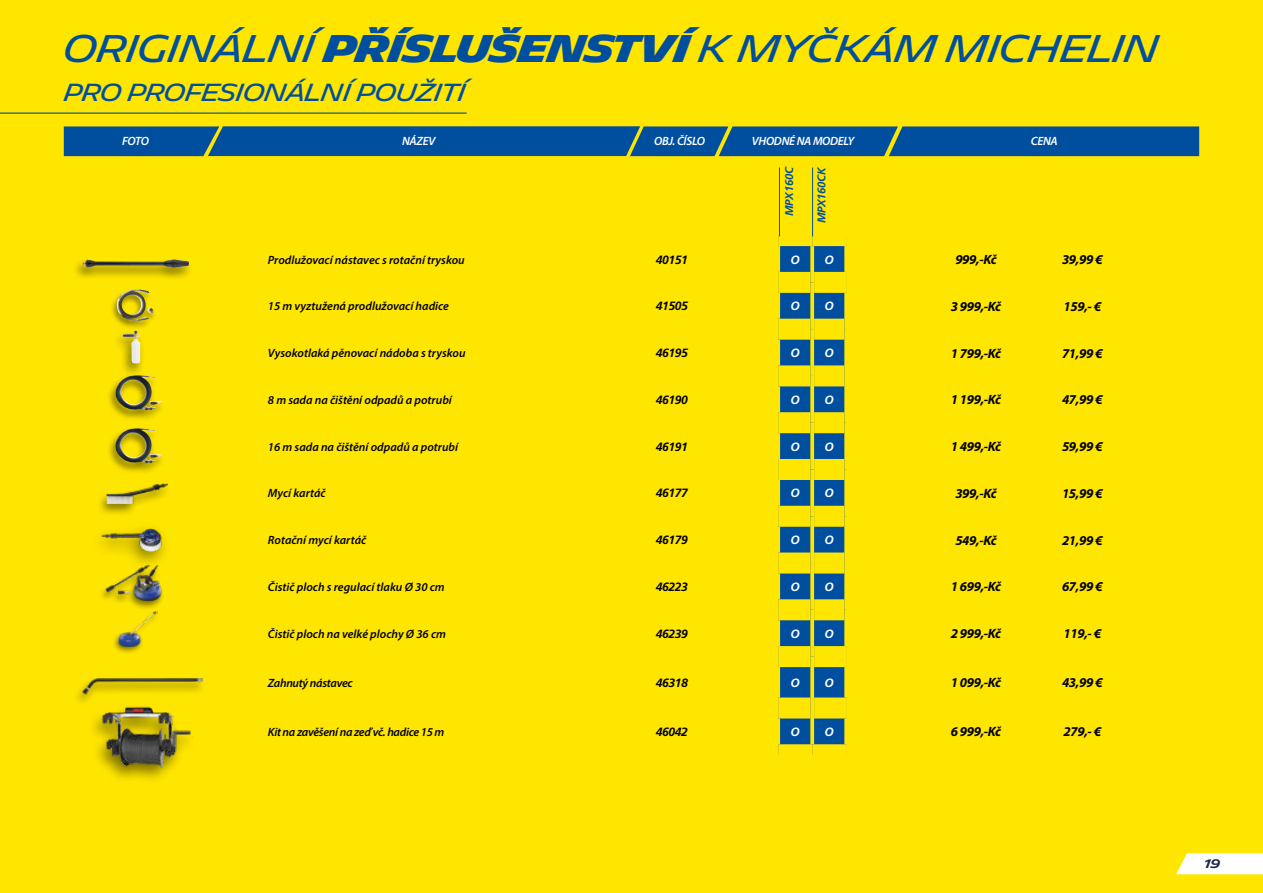
<style>
.page{position:relative;width:1263px;height:893px;background:#ffe600}
.page>*{position:absolute;margin:0;border:0;box-sizing:border-box;transform-origin:0 0}
.t1{font:37.5px "Michelin";letter-spacing:-.05em;color:#004f9f}
.t2{font:24px "Michelin";letter-spacing:-.05em;color:#004f9f}
.t3{font:italic 700 13.5px "Myriad Pro";letter-spacing:-.025em;color:#000}
.t4{font:italic 600 12px "Myriad Pro";color:#000}
.t5{font:italic 700 12px "Frutiger LT Std";letter-spacing:-.025em;color:#000}
.t6{font:italic 600 12px "Myriad Pro";letter-spacing:-.025em;color:#000}
.t7{font:italic 600 12px "Myriad Pro";letter-spacing:-.025em;color:#fff}
.t8{font:italic 700 12px "Frutiger LT Std";color:#fff}
.t9{font:600 12px "Michelin";color:#1c294b}
.t10{font:italic 700 11.25px "Frutiger LT Std";letter-spacing:-.025em;color:#004f9f}
.s1{font-weight:700}
</style>
<div class="page">
<hr style="left:0;top:113px;width:467px;height:1px;background:#004f9f">
<svg style="left:780px;top:246px;width:64px;height:498px;background:#04519c"></svg>
<div style="left:778px;top:272px;width:32px;height:21px;background:#ffe600"></div>
<div style="left:814px;top:272px;width:32px;height:21px;background:#ffe600"></div>
<div style="left:778px;top:319px;width:32px;height:21px;background:#ffe600"></div>
<div style="left:814px;top:319px;width:30px;height:21px;background:#ffe600"></div>
<div style="left:778px;top:365px;width:32px;height:21px;background:#ffe600"></div>
<div style="left:814px;top:365px;width:30px;height:21px;background:#ffe600"></div>
<div style="left:778px;top:412px;width:32px;height:21px;background:#ffe600"></div>
<div style="left:814px;top:412px;width:30px;height:21px;background:#ffe600"></div>
<div style="left:778px;top:459px;width:32px;height:21px;background:#ffe600"></div>
<div style="left:814px;top:459px;width:30px;height:21px;background:#ffe600"></div>
<div style="left:778px;top:506px;width:32px;height:21px;background:#ffe600"></div>
<div style="left:814px;top:506px;width:30px;height:21px;background:#ffe600"></div>
<div style="left:778px;top:552px;width:32px;height:21px;background:#ffe600"></div>
<div style="left:814px;top:552px;width:30px;height:21px;background:#ffe600"></div>
<div style="left:778px;top:599px;width:32px;height:21px;background:#ffe600"></div>
<div style="left:814px;top:599px;width:30px;height:21px;background:#ffe600"></div>
<div style="left:778px;top:646px;width:32px;height:21px;background:#ffe600"></div>
<div style="left:814px;top:646px;width:32px;height:21px;background:#ffe600"></div>
<div style="left:778px;top:697px;width:32px;height:21px;background:#ffe600"></div>
<div style="left:814px;top:697px;width:32px;height:21px;background:#ffe600"></div>
<svg style="left:810px;top:246px;width:4px;height:36px"></svg>
<svg style="left:844px;top:246px;width:2px;height:26px"></svg>
<svg style="left:810px;top:282px;width:4px;height:47px"></svg>
<svg style="left:844px;top:293px;width:1px;height:36px"></svg>
<svg style="left:810px;top:329px;width:4px;height:47px"></svg>
<svg style="left:844px;top:329px;width:2px;height:47px"></svg>
<svg style="left:810px;top:376px;width:4px;height:47px"></svg>
<svg style="left:844px;top:376px;width:3px;height:47px"></svg>
<svg style="left:810px;top:423px;width:4px;height:46px"></svg>
<svg style="left:844px;top:423px;width:1px;height:46px"></svg>
<svg style="left:810px;top:469px;width:4px;height:47px"></svg>
<svg style="left:844px;top:469px;width:3px;height:47px"></svg>
<svg style="left:810px;top:516px;width:4px;height:47px"></svg>
<svg style="left:844px;top:516px;width:3px;height:47px"></svg>
<svg style="left:810px;top:563px;width:4px;height:47px"></svg>
<svg style="left:844px;top:563px;width:2px;height:47px"></svg>
<svg style="left:810px;top:610px;width:4px;height:47px"></svg>
<svg style="left:844px;top:610px;width:1px;height:36px"></svg>
<svg style="left:810px;top:657px;width:4px;height:51px"></svg>
<svg style="left:844px;top:667px;width:2px;height:30px"></svg>
<svg style="left:810px;top:708px;width:4px;height:36px"></svg>
<svg style="left:844px;top:718px;width:3px;height:26px"></svg>
<hr style="left:779px;top:168px;width:1px;height:68px;background:#004f9f">
<hr style="left:812px;top:168px;width:1px;height:68px;background:#004f9f">
<div style="left:64px;top:126px;width:1135px;height:30px;background:#004f9f"></div>
<div style="left:72px;top:257px;width:122px;height:25px;background:#000;opacity:.5"></div>
<img style="left:83px;top:259px;width:106px;height:9px">
<div style="left:109px;top:288px;width:48px;height:43px;background:#000;opacity:.5"></div>
<img style="left:116px;top:289px;width:33px;height:32px">
<div style="left:111px;top:328px;width:35px;height:50px;background:#000;opacity:.5"></div>
<img style="left:123px;top:331px;width:17px;height:32px">
<div style="left:107px;top:426px;width:59px;height:48px;background:#000;opacity:.5"></div>
<img style="left:115px;top:428px;width:41px;height:36px">
<div style="left:96px;top:482px;width:76px;height:35px;background:#000;opacity:.5"></div>
<img style="left:107px;top:483px;width:61px;height:20px">
<div style="left:88px;top:521px;width:83px;height:49px;background:#000;opacity:.5"></div>
<img style="left:101px;top:528px;width:64px;height:24px">
<div style="left:98px;top:564px;width:67px;height:46px;background:#000;opacity:.5"></div>
<img style="left:105px;top:565px;width:60px;height:36px">
<div style="left:112px;top:610px;width:47px;height:45px;background:#000;opacity:.5"></div>
<img style="left:119px;top:610px;width:38px;height:37px">
<div style="left:87px;top:704px;width:111px;height:82px;background:#000;opacity:.5"></div>
<img style="left:98px;top:707px;width:96px;height:64px">
<div style="left:72px;top:676px;width:135px;height:31px;background:#ffe600"></div>
<img style="left:82px;top:678px;width:121px;height:17px">
<div style="left:107px;top:373px;width:59px;height:48px;background:#000;opacity:.5"></div>
<img style="left:115px;top:375px;width:41px;height:36px">
<svg style="left:1176px;top:853px;width:87px;height:21px;background:#fffded"></svg>
<h1 class="t1" style="left:64px;top:27px;width:1098px">ORIGINÁLNÍ <span class="s1">PŘÍSLUŠENSTVÍ</span> K MYČKÁM MICHELIN</h1>
<h2 class="t2" style="left:64px;top:78px;width:404px">PRO PROFESIONÁLNÍ POUŽITÍ</h2>
<p class="t7" style="left:122px;top:134px;width:28px">FOTO</p>
<p class="t7" style="left:402px;top:134px;width:35px">NÁZEV</p>
<p class="t7" style="left:654px;top:133px;width:52px">OBJ. ČÍSLO</p>
<p class="t7" style="left:752px;top:133px;width:104px">VHODNÉ NA MODELY</p>
<p class="t7" style="left:1031px;top:133px;width:28px">CENA</p>
<p class="t10" style="left:782px;top:216px;width:51px;rotate:-90deg">MPX160C</p>
<p class="t10" style="left:815px;top:223px;width:58px;rotate:-90deg">MPX160CK</p>
<p class="t4" style="left:268px;top:252px;width:198px">Prodlužovací nástavec s rotační tryskou</p>
<p class="t5" style="left:656px;top:252px;width:34px">40151</p>
<p class="t8" style="left:790px;top:252px;width:11px">O</p>
<p class="t8" style="left:824px;top:252px;width:11px">O</p>
<p class="t3" style="left:955px;top:251px;width:43px">999,-Kč</p>
<p class="t3" style="left:1062px;top:251px;width:42px">39,99 €</p>
<p class="t4" style="left:268px;top:299px;width:183px">15 m vyztužená prodlužovací hadice</p>
<p class="t5" style="left:656px;top:299px;width:34px">41505</p>
<p class="t8" style="left:790px;top:299px;width:11px">O</p>
<p class="t8" style="left:824px;top:299px;width:11px">O</p>
<p class="t3" style="left:951px;top:297px;width:52px">3 999,-Kč</p>
<p class="t3" style="left:1063px;top:297px;width:39px">159,- €</p>
<p class="t4" style="left:268px;top:345px;width:199px">Vysokotlaká pěnovací nádoba s tryskou</p>
<p class="t5" style="left:656px;top:346px;width:34px">46195</p>
<p class="t8" style="left:790px;top:346px;width:11px">O</p>
<p class="t8" style="left:824px;top:346px;width:11px">O</p>
<p class="t3" style="left:951px;top:344px;width:52px">1 799,-Kč</p>
<p class="t3" style="left:1062px;top:344px;width:42px">71,99 €</p>
<p class="t4" style="left:268px;top:392px;width:185px">8 m sada na čištění odpadů a potrubí</p>
<p class="t5" style="left:656px;top:393px;width:34px">46190</p>
<p class="t8" style="left:790px;top:393px;width:11px">O</p>
<p class="t8" style="left:824px;top:393px;width:11px">O</p>
<p class="t3" style="left:951px;top:391px;width:52px">1 199,-Kč</p>
<p class="t3" style="left:1062px;top:391px;width:42px">47,99 €</p>
<p class="t4" style="left:268px;top:439px;width:192px">16 m sada na čištění odpadů a potrubí</p>
<p class="t5" style="left:656px;top:439px;width:34px">46191</p>
<p class="t8" style="left:790px;top:439px;width:11px">O</p>
<p class="t8" style="left:824px;top:439px;width:11px">O</p>
<p class="t3" style="left:951px;top:438px;width:52px">1 499,-Kč</p>
<p class="t3" style="left:1062px;top:438px;width:42px">59,99 €</p>
<p class="t4" style="left:268px;top:486px;width:59px">Mycí kartáč</p>
<p class="t5" style="left:656px;top:486px;width:34px">46177</p>
<p class="t8" style="left:790px;top:486px;width:11px">O</p>
<p class="t8" style="left:824px;top:486px;width:11px">O</p>
<p class="t3" style="left:955px;top:485px;width:43px">399,-Kč</p>
<p class="t3" style="left:1062px;top:485px;width:42px">15,99 €</p>
<p class="t4" style="left:268px;top:532px;width:100px">Rotační mycí kartáč</p>
<p class="t5" style="left:656px;top:533px;width:34px">46179</p>
<p class="t8" style="left:790px;top:533px;width:11px">O</p>
<p class="t8" style="left:824px;top:533px;width:11px">O</p>
<p class="t3" style="left:955px;top:531px;width:43px">549,-Kč</p>
<p class="t3" style="left:1062px;top:531px;width:42px">21,99 €</p>
<p class="t4" style="left:268px;top:579px;width:178px">Čistič ploch s regulací tlaku Ø 30 cm</p>
<p class="t5" style="left:656px;top:580px;width:34px">46223</p>
<p class="t8" style="left:790px;top:580px;width:11px">O</p>
<p class="t8" style="left:824px;top:580px;width:11px">O</p>
<p class="t3" style="left:951px;top:578px;width:52px">1 699,-Kč</p>
<p class="t3" style="left:1062px;top:578px;width:42px">67,99 €</p>
<p class="t4" style="left:268px;top:626px;width:180px">Čistič ploch na velké plochy Ø 36 cm</p>
<p class="t5" style="left:656px;top:626px;width:34px">46239</p>
<p class="t8" style="left:790px;top:626px;width:11px">O</p>
<p class="t8" style="left:824px;top:626px;width:11px">O</p>
<p class="t3" style="left:951px;top:625px;width:52px">2 999,-Kč</p>
<p class="t3" style="left:1063px;top:625px;width:39px">119,- €</p>
<p class="t6" style="left:268px;top:675px;width:86px">Zahnutý nástavec</p>
<p class="t5" style="left:656px;top:676px;width:34px">46318</p>
<p class="t8" style="left:790px;top:676px;width:11px">O</p>
<p class="t8" style="left:824px;top:676px;width:11px">O</p>
<p class="t3" style="left:951px;top:674px;width:52px">1 099,-Kč</p>
<p class="t3" style="left:1062px;top:674px;width:42px">43,99 €</p>
<p class="t6" style="left:268px;top:724px;width:178px">Kit na zavěšení na zeď vč. hadice 15 m</p>
<p class="t5" style="left:656px;top:725px;width:34px">46042</p>
<p class="t8" style="left:790px;top:725px;width:11px">O</p>
<p class="t8" style="left:824px;top:725px;width:11px">O</p>
<p class="t3" style="left:951px;top:723px;width:52px">6 999,-Kč</p>
<p class="t3" style="left:1063px;top:723px;width:39px">279,- €</p>
<p class="t9" style="left:1204px;top:857px;width:17px">19</p>
</div>
